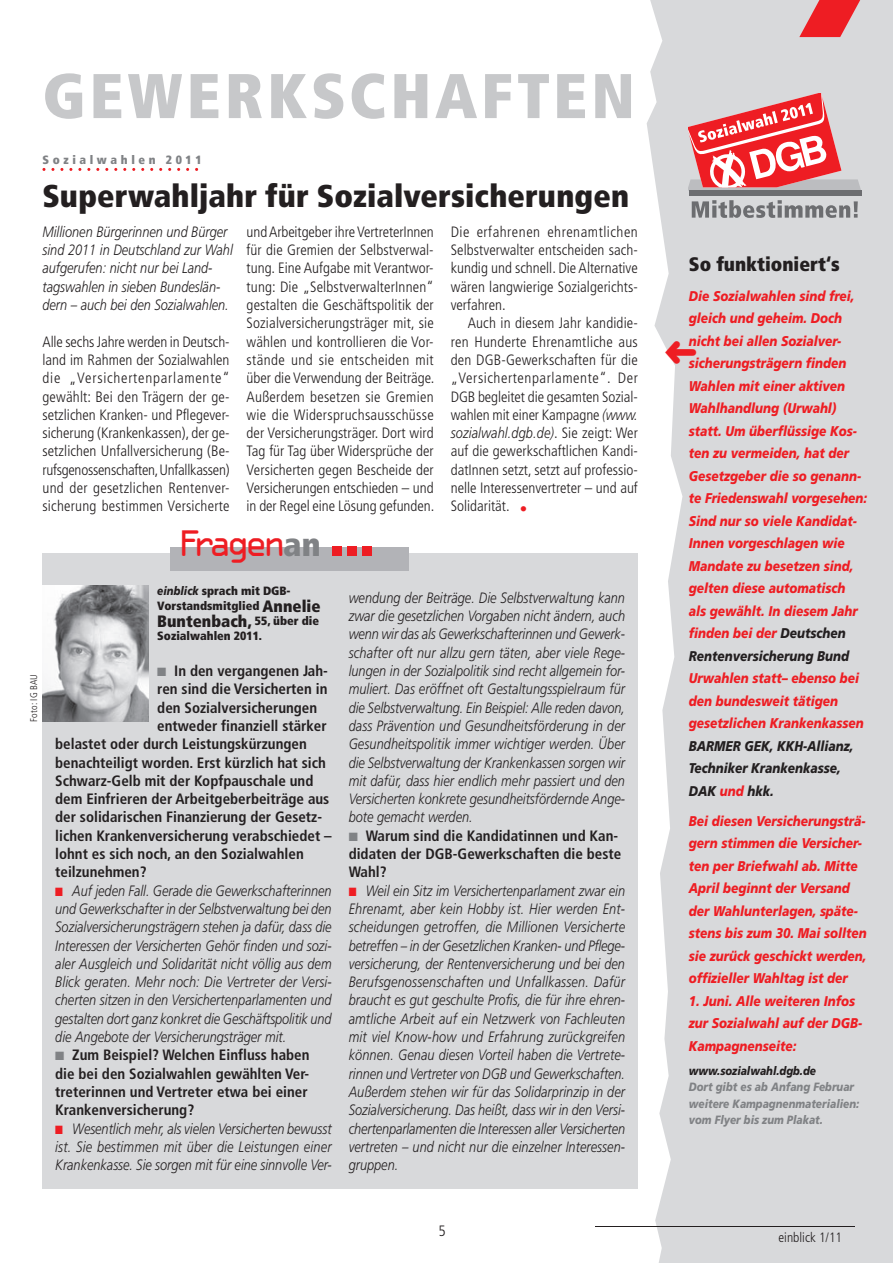
<style>
.page{position:relative;width:893px;height:1263px;background:#fff}
.page>*{position:absolute;margin:0;border:0;box-sizing:border-box;transform-origin:0 0}
.t1{font:900 condensed 63px "Frutiger";letter-spacing:.065em;color:#c7c8ca}
.t2{font:33px "OCRA";letter-spacing:-.17em;color:#ee1d23}
.t3{font:900 condensed 31.5px "Frutiger";letter-spacing:.005em;color:#231f20}
.t4{font:900 condensed 19.5px "Frutiger";color:#231f20}
.t5{font:900 condensed 16.5px "Frutiger";color:#231f20}
.t6{font:italic 300 15px/18.3px "Frutiger";color:#231f20;text-align:justify;scale:.85 1}
.t7{font:300 condensed 15px/18.3px "Frutiger";color:#231f20;text-align:justify}
.t8{font:700 condensed 15px/18.3px "Frutiger";color:#231f20}
.t9{font:italic 900 14.1px/22.5px "Frutiger";color:#ee1d23;scale:.85 1}
.t10{font:italic 900 14.1px/22.5px "Frutiger";color:#231f20;scale:.85 1}
.t11{font:300 condensed 13.5px "Frutiger";color:#231f20}
.t12{font:italic 900 12px/16.5px "Frutiger";color:#808285;scale:.85 1}
.t13{font:900 condensed 12px/15px "Frutiger";color:#231f20}
.t14{font:italic 900 12px "Frutiger";color:#231f20;scale:.85 1}
.t15{font:900 condensed 12px "Frutiger";letter-spacing:.3em;color:#808285}
.t16{font:300 condensed 9.75px "Frutiger";letter-spacing:.015em;color:#231f20}
.s1{font-style:italic;font-stretch:normal}
.s2{color:#ee1d23}
.s3{font-family:"Frutiger";font-weight:900;font-stretch:condensed;color:#808285}
.s4{font-family:"Frutiger";font-weight:900;font-stretch:condensed;font-size:57px}
.s5{font-size:16.5px}
.s6{font-size:12px}
.s7{color:#808285}
.s8{color:#231f20}
</style>
<div class="page">
<svg style="left:646px;top:0;width:247px;height:1263px;background:#dbdcdd"></svg>
<hr style="left:595px;top:1226px;width:260px;height:1px;background:#231f20">
<svg style="left:799px;top:0;width:68px;height:37px;background:#e5686c"></svg>
<svg style="left:42px;top:168px;width:156px;height:3px"></svg>
<div style="left:42px;top:553px;width:596px;height:636px;background:#d8d9db"></div>
<div style="left:170px;top:547px;width:238px;height:24px;background:#b2b3b7"></div>
<img style="left:42px;top:586px;width:107px;height:136px">
<div style="left:689px;top:191px;width:172px;height:5px;background:#6c6d70"></div>
<svg style="left:692px;top:200px;width:166px;height:18px;background:#a5a6a8"></svg>
<svg style="left:689px;top:94px;width:172px;height:97px;background:#e6888c"></svg>
<svg style="left:665px;top:342px;width:31px;height:22px"></svg>
<h1 class="t1" style="left:42px;top:71px;width:594px">GEWERKSCHAFTEN</h1>
<p class="t15" style="left:42px;top:155px;width:161px">Sozialwahlen 2011</p>
<h3 class="t3" style="left:42px;top:183px;width:588px">Superwahljahr für Sozialversicherungen</h3>
<p class="t6" style="left:42px;top:224px;width:225px;text-align:left">Millionen Bürgerinnen und Bürger sind 2011 in Deutschland zur Wahl aufgerufen: nicht nur bei Land&shy;tagswahlen in sieben Bundeslän&shy;dern – auch bei den Sozialwahlen.</p>
<p class="t7" style="left:247px;top:224px;width:189px">und Arbeitgeber ihre VertreterInnen für die Gremien der Selbstverwal&shy;tung. Eine Aufgabe mit Verantwor&shy;tung: Die „SelbstverwalterInnen“ gestalten die Geschäftspolitik der Sozialversicherungsträger mit, sie wählen und kontrollieren die Vor&shy;stände und sie entscheiden mit über die Verwendung der Beiträge.<br>Außerdem besetzen sie Gremien wie die Widerspruchsausschüsse der Versicherungsträger. Dort wird Tag für Tag über Widersprüche der Versicherten gegen Bescheide der Versicherungen entschieden – und in der Regel eine Lösung gefunden.</p>
<p class="t7" style="left:451px;top:224px;width:189px">Die erfahrenen ehrenamtlichen Selbstverwalter entscheiden sach&shy;kundig und schnell. Die Alternative wären langwierige Sozialgerichts&shy;verfahren.</p>
<p class="t7" style="left:451px;top:315px;width:189px;text-indent:17px">Auch in diesem Jahr kandidie&shy;ren Hunderte Ehrenamtliche aus den DGB-Gewerkschaften für die „Versichertenparlamente“. Der DGB begleitet die gesamten Sozial&shy;wahlen mit einer Kampagne <span class="s1">(www. sozialwahl.dgb.de)</span>. Sie zeigt: Wer auf die gewerkschaftlichen Kandi&shy;datInnen setzt, setzt auf professio&shy;nelle Interessenvertreter – und auf Solidarität. <span class="s2">•</span></p>
<p class="t7" style="left:42px;top:334px;width:189px">Alle sechs Jahre werden in Deutsch&shy;land im Rahmen der Sozialwahlen die „Versichertenparlamente“ gewählt: Bei den Trägern der ge&shy;setzlichen Kranken- und Pflegever&shy;sicherung (Krankenkassen), der ge&shy;setzlichen Unfallversicherung (Be&shy;rufsgenossenschaften, Unfallkassen) und der gesetzlichen Rentenver&shy;sicherung bestimmen Versicherte</p>
<p class="t16" style="left:30px;top:722px;width:49px;rotate:-90deg">Foto: IG BAU</p>
<h2 class="t2" style="left:179px;top:532px;width:197px">Fragen<span class="s3">an</span> <span class="s4">...</span></h2>
<p class="t13" style="left:157px;top:585px;width:165px"><span class="s1">einblick</span> sprach mit DGB-<br>Vorstandsmitglied <span class="s5">Annelie</span></p>
<p class="t5" style="left:157px;top:614px;width:163px">Buntenbach, <span class="s6">55, über die</span></p>
<p class="t13" style="left:157px;top:630px;width:106px">Sozialwahlen 2011.</p>
<p class="t8" style="left:157px;top:663px;width:172px"><span class="s7">■</span> In den vergangenen Jah-</p>
<p class="t8" style="left:157px;top:681px;width:172px">ren sind die Versicherten in</p>
<p class="t8" style="left:157px;top:700px;width:161px">den Sozialversicherungen</p>
<p class="t8" style="left:157px;top:718px;width:171px">entweder finanziell stärker</p>
<p class="t8" style="left:55px;top:736px;width:253px">belastet oder durch Leistungskürzungen</p>
<p class="t8" style="left:55px;top:754px;width:272px">benachteiligt worden. Erst kürzlich hat sich</p>
<p class="t8" style="left:55px;top:773px;width:260px">Schwarz-Gelb mit der Kopfpauschale und</p>
<p class="t8" style="left:55px;top:791px;width:276px">dem Einfrieren der Arbeitgeberbeiträge aus</p>
<p class="t8" style="left:55px;top:809px;width:268px">der solidarischen Finanzierung der Gesetz-</p>
<p class="t8" style="left:55px;top:828px;width:278px">lichen Krankenversicherung verabschiedet –</p>
<p class="t8" style="left:55px;top:846px;width:250px">lohnt es sich noch, an den Sozialwahlen</p>
<p class="t8" style="left:55px;top:864px;width:93px">teilzunehmen?</p>
<p class="t6" style="left:55px;top:882px;width:327px"><span class="s2">■</span> Auf jeden Fall. Gerade die Gewerkschafterinnen und Gewerkschafter in der Selbstverwaltung bei den Sozialversicherungsträgern stehen ja dafür, dass die Interessen der Versicherten Gehör finden und sozi&shy;aler Ausgleich und Solidarität nicht völlig aus dem Blick geraten. Mehr noch: Die Vertreter der Versi&shy;cherten sitzen in den Versichertenparlamenten und gestalten dort ganz konkret die Geschäftspolitik und die Angebote der Versicherungsträger mit.</p>
<p class="t8" style="left:55px;top:1047px;width:256px"><span class="s7">■</span> Zum Beispiel? Welchen Einfluss haben die bei den Sozialwahlen gewählten Ver&shy;treterinnen und Vertreter etwa bei einer Krankenversicherung?</p>
<p class="t6" style="left:55px;top:1120px;width:327px"><span class="s2">■</span> Wesentlich mehr, als vielen Versicherten bewusst ist. Sie bestimmen mit über die Leistungen einer Krankenkasse. Sie sorgen mit für eine sinnvolle Ver-</p>
<p class="t6" style="left:349px;top:590px;width:327px">wendung der Beiträge. Die Selbstverwaltung kann zwar die gesetzlichen Vorgaben nicht ändern, auch wenn wir das als Gewerkschafterinnen und Gewerk&shy;schafter oft nur allzu gern täten, aber viele Rege&shy;lungen in der Sozialpolitik sind recht allgemein for&shy;muliert. Das eröffnet oft Gestaltungsspielraum für die Selbstverwaltung. Ein Beispiel: Alle reden davon, dass Prävention und Gesundheitsförderung in der Gesundheitspolitik immer wichtiger werden. Über die Selbstverwaltung der Krankenkassen sorgen wir mit dafür, dass hier endlich mehr passiert und den Versicherten konkrete gesundheitsfördernde Ange&shy;bote gemacht werden.</p>
<p class="t8" style="left:349px;top:828px;width:274px"><span class="s7">■</span> Warum sind die Kandidatinnen und Kan&shy;didaten der DGB-Gewerkschaften die beste<br>Wahl?</p>
<p class="t6" style="left:349px;top:882px;width:327px"><span class="s2">■</span> Weil ein Sitz im Versichertenparlament zwar ein Ehrenamt, aber kein Hobby ist. Hier werden Ent&shy;scheidungen getroffen, die Millionen Versicherte betreffen – in der Gesetzlichen Kranken- und Pflege&shy;versicherung, der Rentenversicherung und bei den Berufsgenossenschaften und Unfallkassen. Dafür braucht es gut geschulte Profis, die für ihre ehren&shy;amtliche Arbeit auf ein Netzwerk von Fachleuten mit viel Know-how und Erfahrung zurückgreifen können. Genau diesen Vorteil haben die Vertrete&shy;rinnen und Vertreter von DGB und Gewerkschaften.<br>Außerdem stehen wir für das Solidarprinzip in der Sozialversicherung. Das heißt, dass wir in den Versi&shy;chertenparlamenten die Interessen aller Versicherten vertreten – und nicht nur die einzelner Interessen&shy;gruppen.</p>
<p class="t7" style="left:439px;top:1223px;width:9px">5</p>
<h3 class="t4" style="left:689px;top:256px;width:152px">So funktioniert‘s</h3>
<p class="t9" style="left:689px;top:286px;width:211px">Die Sozialwahlen sind frei, gleich und geheim. Doch nicht bei allen Sozialver&shy;sicherungsträgern finden<br>Wahlen mit einer aktiven<br>Wahlhandlung (Urwahl) statt. Um überflüssige Kos&shy;ten zu vermeiden, hat der<br>Gesetzgeber die so genann&shy;te Friedenswahl vorgesehen:<br>Sind nur so viele Kandidat-<br>Innen vorgeschlagen wie<br>Mandate zu besetzen sind, gelten diese automatisch<br>als gewählt. In diesem Jahr finden bei der <span class="s8">Deutschen<br>Rentenversicherung Bund</span></p>
<p class="t9" style="left:689px;top:668px;width:207px">Urwahlen statt– ebenso bei den bundesweit tätigen gesetzlichen Krankenkassen</p>
<p class="t10" style="left:689px;top:736px;width:195px">BARMER GEK, KKH-Allianz,<br>Techniker Krankenkasse,<br>DAK <span class="s2">und</span> hkk.</p>
<p class="t9" style="left:689px;top:811px;width:211px">Bei diesen Versicherungsträ&shy;gern stimmen die Versicher&shy;ten per Briefwahl ab. Mitte<br>April beginnt der Versand der Wahlunterlagen, späte&shy;stens bis zum 30. Mai sollten sie zurück geschickt werden, offizieller Wahltag ist der</p>
<p class="t9" style="left:689px;top:991px;width:205px">1. Juni. Alle weiteren Infos zur Sozialwahl auf der DGB-<br>Kampagnenseite:</p>
<p class="t14" style="left:689px;top:1066px;width:151px">www.sozialwahl.dgb.de</p>
<p class="t12" style="left:689px;top:1080px;width:202px">Dort gibt es ab Anfang Februar weitere Kampagnenmaterialien: vom Flyer bis zum Plakat.</p>
<p class="t11" style="left:778px;top:1231px;width:65px">einblick 1/11</p>
</div>
